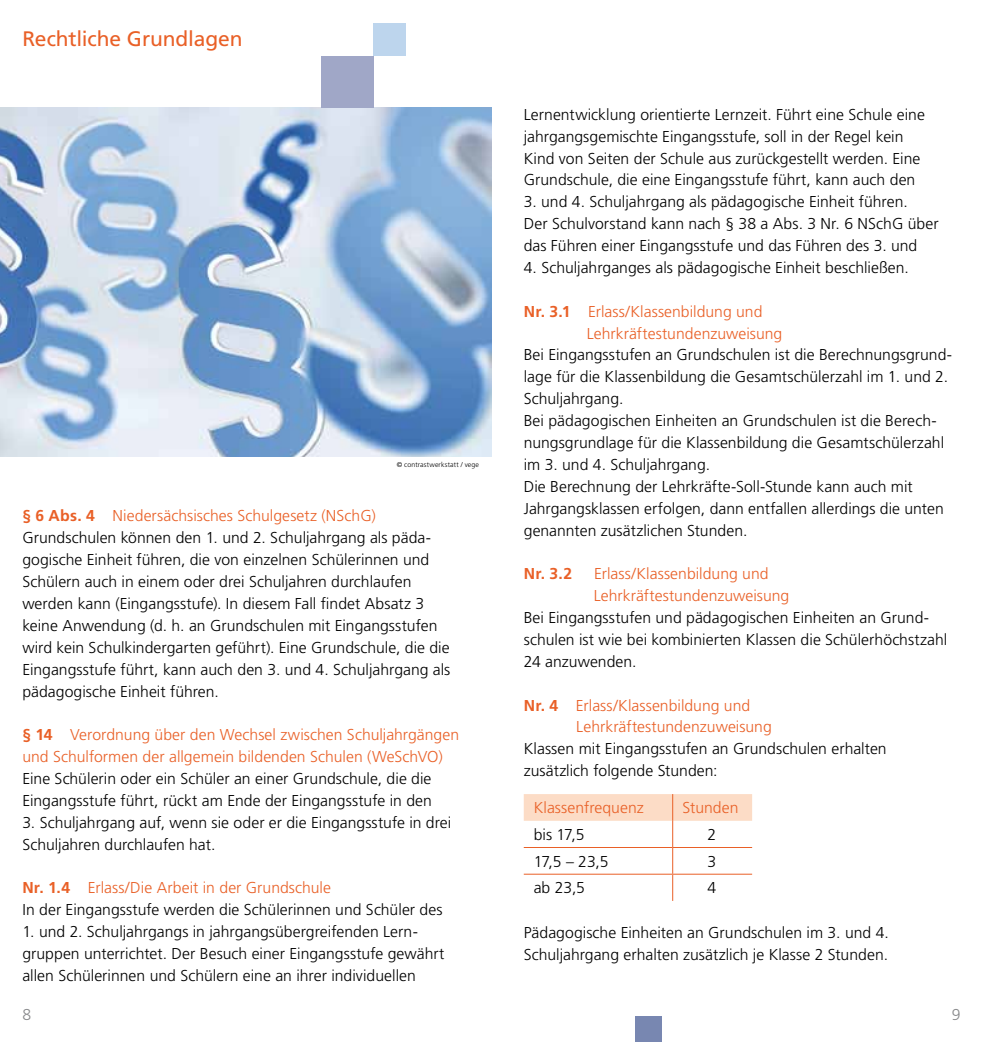
<style>
.page{position:relative;width:983px;height:1042px;background:#fff}
.page>*{position:absolute;margin:0;border:0;box-sizing:border-box;transform-origin:0 0}
.t1{font:21px "Frutiger LT Std";letter-spacing:-.005em;color:#e96027}
.t2{font:300 15.75px/21.9px "Frutiger LT Std";color:#000}
.t3{font:300 15.75px/21.9px "Frutiger LT Std";color:#e96027}
.t4{font:700 15.75px "Frutiger LT Std";color:#e96027}
.t5{font:300 15.75px "Frutiger LT Std";color:#87888a}
.t6{font:300 7px "Frutiger LT Std";letter-spacing:.02em;color:#000}
.s1{font-weight:700;color:#e96027}
.s2{color:#e96027}
.s3{font-weight:700}
</style>
<div class="page">
<img style="left:0;top:108px;width:491px;height:348px">
<div style="left:635px;top:1016px;width:26px;height:26px;background:#7887b1"></div>
<div style="left:321px;top:56px;width:52px;height:52px;background:#a0a7c7"></div>
<div style="left:373px;top:23px;width:33px;height:33px;background:#bdd5ed"></div>
<svg style="left:523px;top:794px;width:229px;height:107px"></svg>
<h1 class="t1" style="left:22px;top:26px;width:222px">Rechtliche Grundlagen</h1>
<p class="t6" style="left:396px;top:460px;width:84px">© contrastwerkstatt / vege</p>
<p class="t2" style="left:22px;top:505px;width:429px"><span class="s1">§ 6 Abs. 4</span> <span class="s2">Niedersächsisches Schulgesetz (NSchG)<br></span>Grundschulen können den 1. und 2. Schuljahrgang als päda&shy;gogische Einheit führen, die von einzelnen Schülerinnen und Schülern auch in einem oder drei Schuljahren durchlaufen werden kann (Eingangsstufe). In diesem Fall findet Absatz 3 keine Anwendung (d. h. an Grundschulen mit Eingangsstufen wird kein Schulkindergarten geführt). Eine Grundschule, die die Eingangsstufe führt, kann auch den 3. und 4. Schuljahrgang als pädagogische Einheit führen.</p>
<p class="t3" style="left:22px;top:724px;width:438px"><span class="s3">§ 14</span> Verordnung über den Wechsel zwischen Schuljahrgängen und Schulformen der allgemein bildenden Schulen (WeSchVO)</p>
<p class="t2" style="left:22px;top:768px;width:411px">Eine Schülerin oder ein Schüler an einer Grundschule, die die<br>Eingangsstufe führt, rückt am Ende der Eingangsstufe in den</p>
<p class="t2" style="left:22px;top:811px;width:430px">3. Schuljahrgang auf, wenn sie oder er die Eingangsstufe in drei<br>Schuljahren durchlaufen hat.</p>
<p class="t2" style="left:22px;top:877px;width:421px"><span class="s1">Nr. 1.4</span> <span class="s2">Erlass/Die Arbeit in der Grundschule<br></span>In der Eingangsstufe werden die Schülerinnen und Schüler des</p>
<p class="t2" style="left:22px;top:921px;width:423px">1. und 2. Schuljahrgangs in jahrgangsübergreifenden Lern&shy;gruppen unterrichtet. Der Besuch einer Eingangsstufe gewährt allen Schülerinnen und Schülern eine an ihrer individuellen</p>
<p class="t2" style="left:523px;top:104px;width:402px">Lernentwicklung orientierte Lernzeit. Führt eine Schule eine jahrgangsgemischte Eingangsstufe, soll in der Regel kein Kind von Seiten der Schule aus zurückgestellt werden. Eine Grundschule, die eine Eingangsstufe führt, kann auch den</p>
<p class="t2" style="left:523px;top:191px;width:416px">3. und 4. Schuljahrgang als pädagogische Einheit führen.<br>Der Schulvorstand kann nach § 38 a Abs. 3 Nr. 6 NSchG über das Führen einer Eingangsstufe und das Führen des 3. und</p>
<p class="t2" style="left:523px;top:257px;width:386px">4. Schuljahrganges als pädagogische Einheit beschließen.</p>
<p class="t3" style="left:586px;top:300px;width:197px;text-indent:-63px"><span class="s3">Nr. 3.1</span> Erlass/Klassenbildung und<br>Lehrkräftestundenzuweisung</p>
<p class="t2" style="left:523px;top:344px;width:429px">Bei Eingangsstufen an Grundschulen ist die Berechnungsgrund&shy;lage für die Klassenbildung die Gesamtschülerzahl im 1. und 2.<br>Schuljahrgang.<br>Bei pädagogischen Einheiten an Grundschulen ist die Berech&shy;nungsgrundlage für die Klassenbildung die Gesamtschülerzahl im 3. und 4. Schuljahrgang.<br>Die Berechnung der Lehrkräfte-Soll-Stunde kann auch mit Jahrgangsklassen erfolgen, dann entfallen allerdings die unten genannten zusätzlichen Stunden.</p>
<p class="t4" style="left:523px;top:564px;width:50px">Nr. 3.2</p>
<p class="t3" style="left:593px;top:563px;width:197px">Erlass/Klassenbildung und<br>Lehrkräftestundenzuweisung</p>
<p class="t2" style="left:523px;top:607px;width:425px">Bei Eingangsstufen und pädagogischen Einheiten an Grund&shy;schulen ist wie bei kombinierten Klassen die Schülerhöchstzahl<br>24 anzuwenden.</p>
<p class="t3" style="left:576px;top:694px;width:197px;text-indent:-52px"><span class="s3">Nr. 4</span> Erlass/Klassenbildung und<br>Lehrkräftestundenzuweisung</p>
<p class="t2" style="left:523px;top:738px;width:364px">Klassen mit Eingangsstufen an Grundschulen erhalten zusätzlich folgende Stunden:</p>
<p class="t3" style="left:533px;top:797px;width:112px">Klassenfrequenz</p>
<p class="t3" style="left:682px;top:797px;width:57px">Stunden</p>
<p class="t2" style="left:533px;top:824px;width:52px">bis 17,5</p>
<p class="t2" style="left:707px;top:824px;width:10px">2</p>
<p class="t2" style="left:533px;top:850px;width:76px">17,5 – 23,5</p>
<p class="t2" style="left:707px;top:850px;width:10px">3</p>
<p class="t2" style="left:533px;top:877px;width:53px">ab 23,5</p>
<p class="t2" style="left:707px;top:877px;width:10px">4</p>
<p class="t2" style="left:523px;top:921px;width:366px">Pädagogische Einheiten an Grundschulen im 3. und 4.<br>Schuljahrgang erhalten zusätzlich je Klasse 2 Stunden.</p>
<p class="t5" style="left:22px;top:1005px;width:10px">8</p>
<p class="t5" style="left:951px;top:1005px;width:10px">9</p>
</div>
